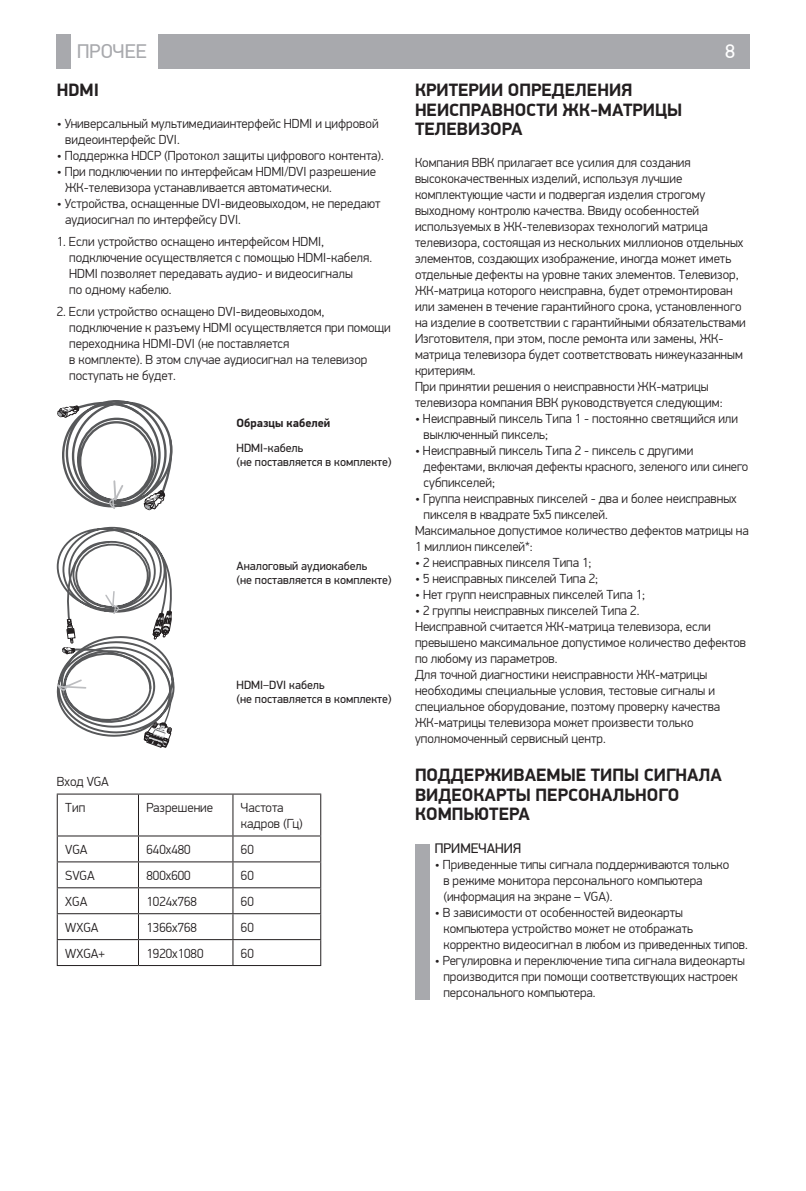
<style>
.page{position:relative;width:806px;height:1191px;background:#fff}
.page>*{position:absolute;margin:0;border:0;box-sizing:border-box;transform-origin:0 0}
.t1{font:20px "PF Din Display Pro";color:#a8a9ad}
.t2{font:20px "PF Din Display Pro";color:#fff}
.t3{font:700 18px/19.2px "PF Din Display Pro";color:#231f20}
.t4{font:14px "PF Din Display Pro";color:#231f20}
.t5{font:300 13.2px/16px "PF Din Display Pro";color:#231f20}
.t6{font:12px/14px "PF Din Display Pro";color:#231f20}
.t7{font:700 12px "PF Din Display Pro";color:#231f20}
</style>
<div class="page">
<div style="left:57px;top:34px;width:14px;height:34px;background:#a8a9ad"></div>
<div style="left:158px;top:34px;width:590px;height:34px;background:#a8a9ad"></div>
<svg style="left:57px;top:400px;width:116px;height:110px"></svg>
<svg style="left:57px;top:526px;width:118px;height:221px"></svg>
<hr style="left:57px;top:793px;width:81px;height:1px;background:#231f20">
<hr style="left:57px;top:794px;width:1px;height:41px;background:#231f20">
<hr style="left:138px;top:793px;width:95px;height:1px;background:#231f20">
<hr style="left:138px;top:794px;width:1px;height:41px;background:#231f20">
<hr style="left:233px;top:793px;width:88px;height:1px;background:#231f20">
<hr style="left:232px;top:794px;width:1px;height:41px;background:#231f20">
<hr style="left:320px;top:794px;width:1px;height:41px;background:#231f20">
<hr style="left:57px;top:835px;width:81px;height:1px;background:#231f20">
<hr style="left:138px;top:835px;width:95px;height:1px;background:#231f20">
<hr style="left:233px;top:835px;width:88px;height:1px;background:#231f20">
<hr style="left:57px;top:861px;width:81px;height:1px;background:#231f20">
<hr style="left:138px;top:861px;width:95px;height:1px;background:#231f20">
<hr style="left:233px;top:861px;width:88px;height:1px;background:#231f20">
<hr style="left:57px;top:887px;width:81px;height:1px;background:#231f20">
<hr style="left:138px;top:887px;width:95px;height:1px;background:#231f20">
<hr style="left:233px;top:887px;width:88px;height:1px;background:#231f20">
<hr style="left:57px;top:913px;width:81px;height:1px;background:#231f20">
<hr style="left:138px;top:913px;width:95px;height:1px;background:#231f20">
<hr style="left:233px;top:913px;width:88px;height:1px;background:#231f20">
<hr style="left:57px;top:939px;width:81px;height:1px;background:#231f20">
<svg style="left:57px;top:836px;width:1px;height:129px"></svg>
<hr style="left:138px;top:939px;width:95px;height:1px;background:#231f20">
<svg style="left:138px;top:836px;width:1px;height:129px"></svg>
<hr style="left:233px;top:939px;width:88px;height:1px;background:#231f20">
<svg style="left:232px;top:836px;width:1px;height:129px"></svg>
<svg style="left:320px;top:836px;width:1px;height:129px"></svg>
<hr style="left:57px;top:965px;width:81px;height:1px;background:#231f20">
<hr style="left:138px;top:965px;width:95px;height:1px;background:#231f20">
<hr style="left:233px;top:965px;width:88px;height:1px;background:#231f20">
<div style="left:415px;top:844px;width:14px;height:155px;background:#a8a9ad"></div>
<h1 class="t1" style="left:77px;top:39px;width:71px">ПРОЧЕЕ</h1>
<h1 class="t2" style="left:724px;top:39px;width:11px">8</h1>
<h2 class="t3" style="left:57px;top:81px;width:44px">HDMI</h2>
<p class="t5" style="left:65px;top:116px;width:315px;text-indent:-9px">• Универсальный мультимедиаинтерфейс HDMI и цифровой видеоинтерфейс DVI.</p>
<p class="t5" style="left:57px;top:148px;width:328px">• Поддержка HDCP (Протокол защиты цифрового контента).</p>
<p class="t5" style="left:65px;top:164px;width:312px;text-indent:-9px">• При подключении по интерфейсам HDMI/DVI разрешение<br>ЖК-телевизора устанавливается автоматически.</p>
<p class="t5" style="left:65px;top:196px;width:316px;text-indent:-9px">• Устройства, оснащенные DVI-видеовыходом, не передают аудиосигнал по интерфейсу DVI.</p>
<p class="t5" style="left:69px;top:234px;width:304px;text-indent:-12px">1. Если устройство оснащено интерфейсом HDMI, подключение осуществляется с помощью HDMI-кабеля.<br>HDMI позволяет передавать аудио- и видеосигналы<br>по одному кабелю.</p>
<p class="t5" style="left:69px;top:303px;width:323px;text-indent:-12px">2. Если устройство оснащено DVI-видеовыходом, подключение к разъему HDMI осуществляется при помощи переходника HDMI-DVI (не поставляется<br>в комплекте). В этом случае аудиосигнал на телевизор поступать не будет.</p>
<h2 class="t3" style="left:415px;top:81px;width:23px">Критерии</h2>
<h2 class="t3" style="left:507px;top:81px;width:12px">опреде</h2>
<h2 class="t3" style="left:575px;top:81px;width:24px">ления</h2>
<h2 class="t3" style="left:415px;top:100px;width:12px">неиспра</h2>
<h2 class="t3" style="left:491px;top:100px;width:23px">вности</h2>
<h2 class="t3" style="left:562px;top:100px;width:48px">ЖК-матрицы</h2>
<h2 class="t3" style="left:415px;top:119px;width:65px">телевизора</h2>
<p class="t5" style="left:415px;top:154px;width:332px">Компания ВВК прилагает все усилия для создания высококачественных изделий, используя лучшие комплектующие части и подвергая изделия строгому выходному контролю качества. Ввиду особенностей используемых в ЖК-телевизорах технологий матрица телевизора, состоящая из нескольких миллионов отдельных элементов, создающих изображение, иногда может иметь отдельные дефекты на уровне таких элементов. Телевизор, ЖК-матрица которого неисправна, будет отремонтирован или заменен в течение гарантийного срока, установленного на изделие в соответствии с гарантийными обязательствами Изготовителя, при этом, после ремонта или замены, ЖК&shy;матрица телевизора будет соответствовать нижеуказанным критериям.<br>При принятии решения о неисправности ЖК-матрицы телевизора компания ВВК руководствуется следующим:</p>
<p class="t5" style="left:423px;top:410px;width:316px;text-indent:-9px">• Неисправный пиксель Типа 1 - постоянно светящийся или выключенный пиксель;</p>
<p class="t5" style="left:423px;top:442px;width:326px;text-indent:-9px">• Неисправный пиксель Типа 2 - пиксель с другими дефектами, включая дефекты красного, зеленого или синего субпикселей;</p>
<p class="t5" style="left:415px;top:490px;width:323px">• Группа неисправных пикселей - два и более неисправных</p>
<p class="t5" style="left:423px;top:506px;width:186px">пикселя в квадрате 5х5 пикселей.</p>
<p class="t5" style="left:415px;top:522px;width:335px">Максимальное допустимое количество дефектов матрицы на</p>
<p class="t5" style="left:415px;top:538px;width:119px">1 миллион пикселей*:</p>
<p class="t5" style="left:415px;top:554px;width:178px">• 2 неисправных пикселя Типа 1;</p>
<p class="t5" style="left:415px;top:570px;width:184px">• 5 неисправных пикселей Типа 2;</p>
<p class="t5" style="left:415px;top:586px;width:231px">• Нет групп неисправных пикселей Типа 1;</p>
<p class="t5" style="left:415px;top:602px;width:332px">• 2 группы неисправных пикселей Типа 2.<br>Неисправной считается ЖК-матрица телевизора, если превышено максимальное допустимое количество дефектов по любому из параметров.<br>Для точной диагностики неисправности ЖК-матрицы необходимы специальные условия, тестовые сигналы и специальное оборудование, поэтому проверку качества ЖК-матрицы телевизора может произвести только уполномоченный сервисный центр.</p>
<h2 class="t3" style="left:415px;top:766px;width:308px">ПОДДЕРЖИВАЕМЫЕ ТИПЫ СИГНАЛА<br>ВИДЕОКАРТЫ ПЕРСОНАЛЬНОГО<br>КОМПЬЮТЕРА</h2>
<p class="t4" style="left:434px;top:840px;width:88px">ПРИМЕЧАНИЯ</p>
<p class="t5" style="left:443px;top:856px;width:287px;text-indent:-9px">• Приведенные типы сигнала поддерживаются только в режиме монитора персонального компьютера (информация на экране – VGA).</p>
<p class="t5" style="left:443px;top:904px;width:306px;text-indent:-9px">• В зависимости от особенностей видеокарты компьютера устройство может не отображать корректно видеосигнал в любом из приведенных типов.</p>
<p class="t5" style="left:443px;top:952px;width:303px;text-indent:-9px">• Регулировка и переключение типа сигнала видеокарты производится при помощи соответствующих настроек персонального компьютера.</p>
<p class="t7" style="left:236px;top:416px;width:95px">Образцы кабелей</p>
<p class="t6" style="left:236px;top:441px;width:156px">HDMI-кабель<br>(не поставляется в комплекте)</p>
<p class="t6" style="left:236px;top:559px;width:156px">Аналоговый аудиокабель<br>(не поставляется в комплекте)</p>
<p class="t6" style="left:236px;top:678px;width:156px">HDMI−DVI кабель<br>(не поставляется в комплекте)</p>
<p class="t5" style="left:65px;top:768px;width:45px;line-height:26.4px;text-indent:-8px">Вход VGA<br>Тип</p>
<p class="t5" style="left:146px;top:799px;width:68px">Разрешение</p>
<p class="t5" style="left:241px;top:799px;width:63px">Частота кадров (Гц)</p>
<p class="t5" style="left:65px;top:841px;width:24px">VGA</p>
<p class="t5" style="left:146px;top:841px;width:46px">640х480</p>
<p class="t5" style="left:241px;top:841px;width:14px">60</p>
<p class="t5" style="left:65px;top:867px;width:31px">SVGA</p>
<p class="t5" style="left:146px;top:867px;width:46px">800х600</p>
<p class="t5" style="left:241px;top:867px;width:14px">60</p>
<p class="t5" style="left:65px;top:893px;width:24px">XGA</p>
<p class="t5" style="left:146px;top:893px;width:52px">1024х768</p>
<p class="t5" style="left:241px;top:893px;width:14px">60</p>
<p class="t5" style="left:65px;top:919px;width:35px">WXGA</p>
<p class="t5" style="left:146px;top:919px;width:52px">1366х768</p>
<p class="t5" style="left:241px;top:919px;width:14px">60</p>
<p class="t5" style="left:65px;top:945px;width:41px">WXGA+</p>
<p class="t5" style="left:146px;top:945px;width:58px">1920х1080</p>
<p class="t5" style="left:241px;top:945px;width:14px">60</p>
</div>
